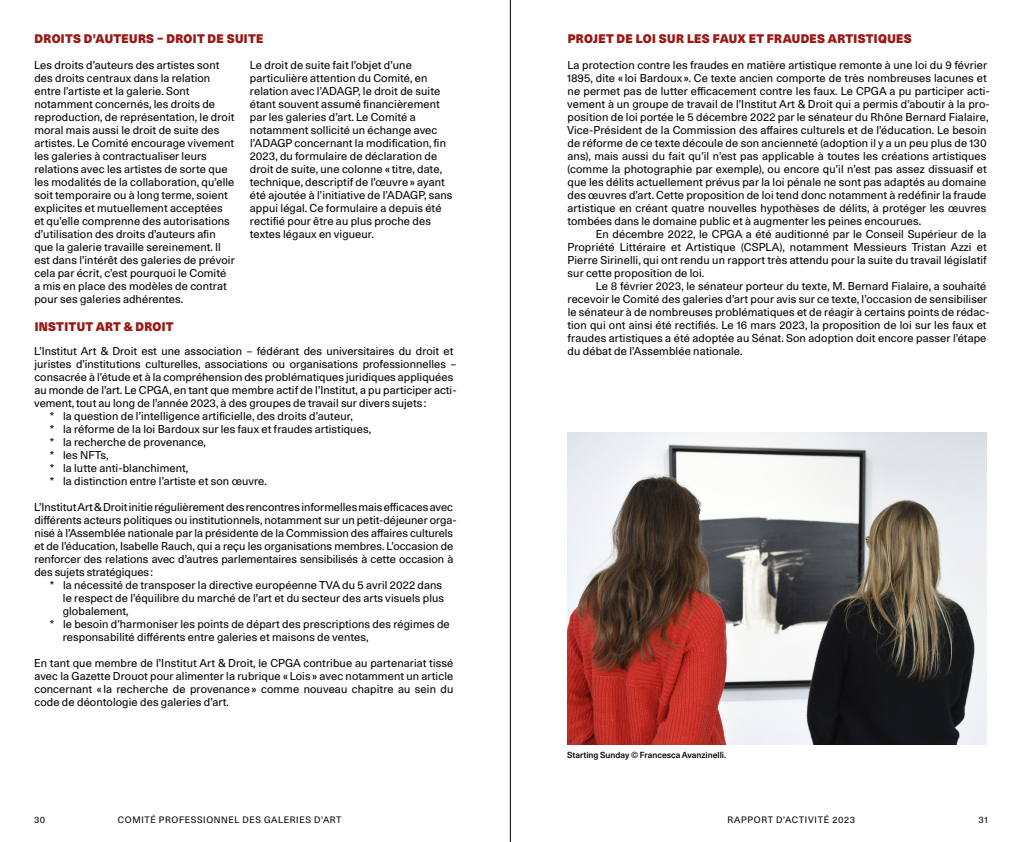
<style>
.page{position:relative;width:1021px;height:842px;background:#fff}
.page>*{position:absolute;margin:0;border:0;box-sizing:border-box;transform-origin:0 0}
.t1{font:900 12px "Unica 77 LL";letter-spacing:.03em;color:#9a1915}
.t2{font:11px/13px "Unica 77 LL";letter-spacing:.01em;color:#000}
.t3{font:9px "Unica 77 LL";letter-spacing:.07em;color:#000}
.t4{font:500 8.5px "Unica 77 LL";color:#000}
</style>
<div class="page">
<hr style="left:510px;top:0;width:1px;height:842px;background:#000">
<img style="left:567px;top:433px;width:419px;height:312px">
<p class="t1" style="left:35px;top:30px;width:230px">DROITS D’AUTEURS – DROIT DE SUITE</p>
<p class="t2" style="left:34px;top:58px;width:202px">Les droits d’auteurs des artistes sont des droits centraux dans la relation entre l’artiste et la galerie. Sont notamment concernés, les droits de reproduction, de représentation, le droit moral mais aussi le droit de suite des artistes. Le Comité encourage vivement les galeries à contractualiser leurs relations avec les artistes de sorte que les modalités de la collaboration, qu’elle soit temporaire ou à long terme, soient explicites et mutuellement acceptées et qu’elle comprenne des autorisations d’utilisation des droits d’auteurs afin que la galerie travaille sereinement. Il est dans l’intérêt des galeries de prévoir cela par écrit, c’est pourquoi le Comité a mis en place des modèles de contrat pour ses galeries adhérentes.</p>
<p class="t2" style="left:250px;top:58px;width:204px">Le droit de suite fait l’objet d’une particulière attention du Comité, en relation avec l’ADAGP, le droit de suite étant souvent assumé financièrement par les galeries d’art. Le Comité a notamment sollicité un échange avec l’ADAGP concernant la modification, fin 2023, du formulaire de déclaration de droit de suite, une colonne « titre, date, technique, descriptif de l’œuvre » ayant été ajoutée à l’initiative de l’ADAGP, sans appui légal. Ce formulaire a depuis été rectifié pour être au plus proche des textes légaux en vigueur.</p>
<p class="t1" style="left:35px;top:318px;width:140px">INSTITUT ART &amp; DROIT</p>
<p class="t2" style="left:34px;top:344px;width:420px">L’Institut Art &amp; Droit est une association – fédérant des universitaires du droit et</p>
<p class="t2" style="left:34px;top:357px;width:424px">juristes d’institutions culturelles, associations ou organisations professionnelles –</p>
<p class="t2" style="left:34px;top:370px;width:420px">consacrée à l’étude et à la compréhension des problématiques juridiques appliquées</p>
<p class="t2" style="left:34px;top:383px;width:423px">au monde de l’art. Le CPGA, en tant que membre actif de l’Institut, a pu participer acti-</p>
<p class="t2" style="left:34px;top:396px;width:394px">vement, tout au long de l’année 2023, à des groupes de travail sur divers sujets :</p>
<p class="t2" style="left:50px;top:409px;width:304px">* la question de l’intelligence artificielle, des droits d’auteur,</p>
<p class="t2" style="left:50px;top:422px;width:323px">* la réforme de la loi Bardoux sur les faux et fraudes artistiques,</p>
<p class="t2" style="left:50px;top:435px;width:158px">* la recherche de provenance,</p>
<p class="t2" style="left:50px;top:448px;width:60px">* les NFTs,</p>
<p class="t2" style="left:50px;top:461px;width:140px">* la lutte anti-blanchiment,</p>
<p class="t2" style="left:50px;top:474px;width:218px">* la distinction entre l’artiste et son œuvre.</p>
<p class="t2" style="left:34px;top:500px;width:424px">L’Institut Art &amp; Droit initie régulièrement des rencontres informelles mais efficaces avec différents acteurs politiques ou institutionnels, notamment sur un petit-déjeuner orga&shy;nisé à l’Assemblée nationale par la présidente de la Commission des affaires culturels et de l’éducation, Isabelle Rauch, qui a reçu les organisations membres. L’occasion de renforcer des relations avec d’autres parlementaires sensibilisés à cette occasion à des sujets stratégiques :</p>
<p class="t2" style="left:50px;top:578px;width:393px">* la nécessité de transposer la directive européenne TVA du 5 avril 2022 dans</p>
<p class="t2" style="left:63px;top:591px;width:383px">le respect de l’équilibre du marché de l’art et du secteur des arts visuels plus</p>
<p class="t2" style="left:63px;top:604px;width:68px">globalement,</p>
<p class="t2" style="left:50px;top:617px;width:401px">* le besoin d’harmoniser les points de départ des prescriptions des régimes de</p>
<p class="t2" style="left:63px;top:630px;width:307px">responsabilité différents entre galeries et maisons de ventes,</p>
<p class="t2" style="left:34px;top:656px;width:420px;text-align:justify">En tant que membre de l’Institut Art &amp; Droit, le CPGA contribue au partenariat tissé avec la Gazette Drouot pour alimenter la rubrique « Lois » avec notamment un article concernant « la recherche de provenance » comme nouveau chapitre au sein du code de déontologie des galeries d’art.</p>
<p class="t1" style="left:567px;top:30px;width:345px">PROJET DE LOI SUR LES FAUX ET FRAUDES ARTISTIQUES</p>
<p class="t2" style="left:567px;top:58px;width:424px">La protection contre les fraudes en matière artistique remonte à une loi du 9 février 1895, dite « loi Bardoux ». Ce texte ancien comporte de très nombreuses lacunes et ne permet pas de lutter efficacement contre les faux. Le CPGA a pu participer acti&shy;vement à un groupe de travail de l’Institut Art &amp; Droit qui a permis d’aboutir à la pro&shy;position de loi portée le 5 décembre 2022 par le sénateur du Rhône Bernard Fialaire, Vice-Président de la Commission des affaires culturels et de l’éducation. Le besoin de réforme de ce texte découle de son ancienneté (adoption il y a un peu plus de 130 ans), mais aussi du fait qu’il n’est pas applicable à toutes les créations artistiques (comme la photographie par exemple), ou encore qu’il n’est pas assez dissuasif et que les délits actuellement prévus par la loi pénale ne sont pas adaptés au domaine des œuvres d’art. Cette proposition de loi tend donc notamment à redéfinir la fraude artistique en créant quatre nouvelles hypothèses de délits, à protéger les œuvres tombées dans le domaine public et à augmenter les peines encourues.</p>
<p class="t2" style="left:567px;top:227px;width:421px;text-align:justify;text-indent:28px">En décembre 2022, le CPGA a été auditionné par le Conseil Supérieur de la Propriété Littéraire et Artistique (CSPLA), notamment Messieurs Tristan Azzi et Pierre Sirinelli, qui ont rendu un rapport très attendu pour la suite du travail législatif sur cette proposition de loi.</p>
<p class="t2" style="left:567px;top:279px;width:424px;text-indent:28px">Le 8 février 2023, le sénateur porteur du texte, M. Bernard Fialaire, a souhaité recevoir le Comité des galeries d’art pour avis sur ce texte, l’occasion de sensibiliser le sénateur à de nombreuses problématiques et de réagir à certains points de rédac&shy;tion qui ont ainsi été rectifiés. Le 16 mars 2023, la proposition de loi sur les faux et fraudes artistiques a été adoptée au Sénat. Son adoption doit encore passer l’étape du débat de l’Assemblée nationale.</p>
<p class="t4" style="left:567px;top:749px;width:160px">Starting Sunday © Francesca Avanzinelli.</p>
<p class="t3" style="left:34px;top:813px;width:13px">30</p>
<p class="t3" style="left:118px;top:813px;width:225px">COMITÉ PROFESSIONNEL DES GALERIES D’ART</p>
<p class="t3" style="left:727px;top:813px;width:129px">RAPPORT D’ACTIVITÉ 2023</p>
<p class="t3" style="left:978px;top:813px;width:11px">31</p>
</div>
